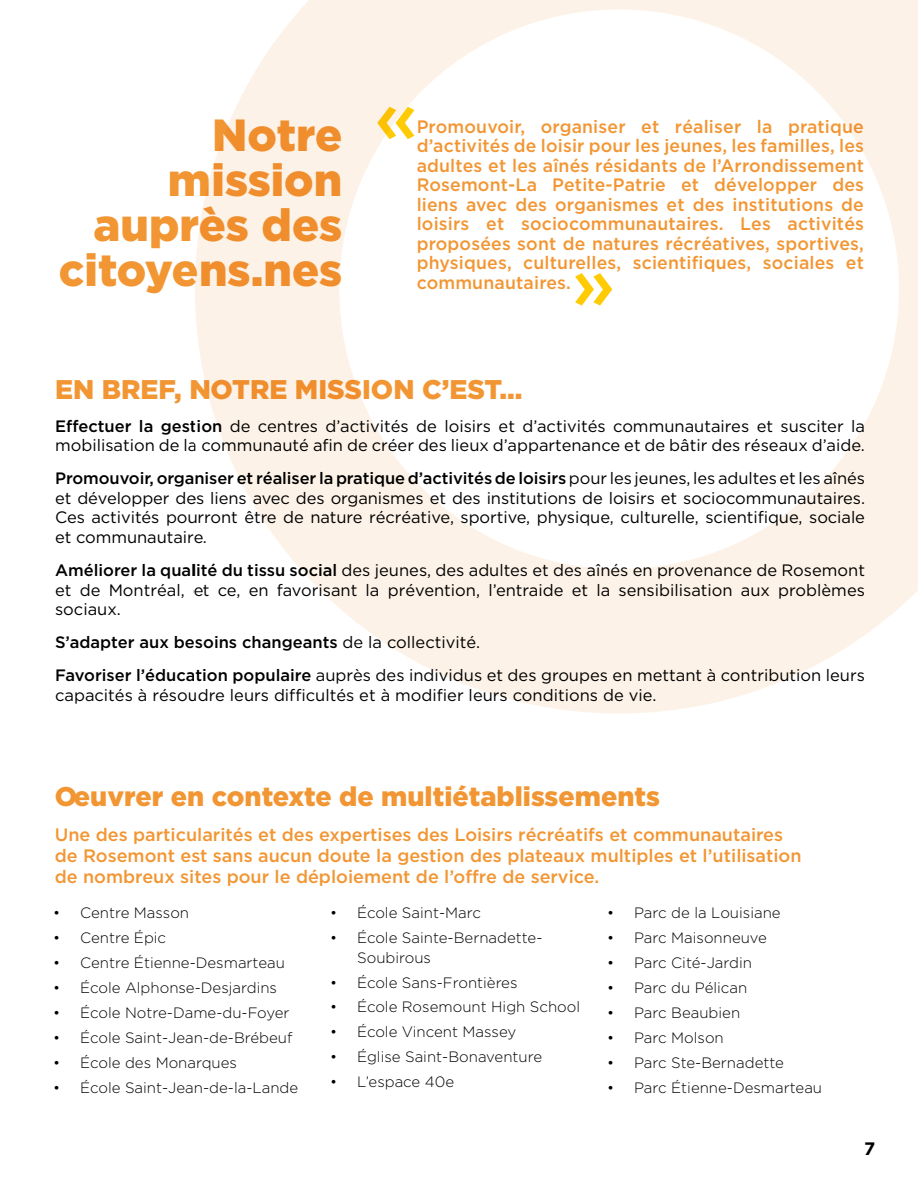
<style>
.page{position:relative;width:918px;height:1188px;background:#fff}
.page>*{position:absolute;margin:0;border:0;box-sizing:border-box;transform-origin:0 0}
.t1{font:500 72.6px "Gotham HTF";color:#ffcb05}
.t2{font:900 45px/45px "Gotham HTF";color:#f29633;text-align:right}
.t3{font:900 27px "Gotham HTF";color:#f29633}
.t4{font:500 18px/19.5px "Gotham HTF";color:#f29633}
.t5{font:700 18px "Gotham";color:#000}
.t6{font:16.5px/19.5px "Gotham HTF";color:#000}
.t7{font:300 15px/19.5px "Gotham";color:#000}
.s1{font-weight:500}
</style>
<div class="page">
<hr style="left:0;top:0;width:1px;height:260px;background:#f29633">
<svg style="left:195px;top:0;width:723px;height:714px"></svg>
<h2 class="t2" style="left:59px;top:112px;width:285px">Notre mission auprès des citoyens.nes</h2>
<h1 class="t1" style="left:374px;top:75px;width:45px">«</h1>
<p class="t4" style="left:417px;top:116px;width:449px;text-align:justify">Promouvoir, organiser et réaliser la pratique d’activités de loisir pour les jeunes, les familles, les adultes et les aînés résidants de l’Arrondissement Rosemont-La Petite-Patrie et développer des liens avec des organismes et des institutions de loisirs et sociocommunautaires. Les activités proposées sont de natures récréatives, sportives, physiques, culturelles, scientifiques, sociales et communautaires.</p>
<h1 class="t1" style="left:571px;top:242px;width:45px">»</h1>
<h3 class="t3" style="left:55px;top:374px;width:469px">EN BREF, NOTRE MISSION C’EST...</h3>
<p class="t6" style="left:55px;top:416px;width:812px"><span class="s1">Effectuer la gestion</span> de centres d’activités de loisirs et d’activités communautaires et susciter la mobilisation de la communauté afin de créer des lieux d’appartenance et de bâtir des réseaux d’aide.</p>
<p class="t6" style="left:55px;top:469px;width:812px;text-align:justify"><span class="s1">Promouvoir, organiser et réaliser la pratique d’activités de loisirs</span> pour les jeunes, les adultes et les aînés et développer des liens avec des organismes et des institutions de loisirs et sociocommunautaires.<br>Ces activités pourront être de nature récréative, sportive, physique, culturelle, scientifique, sociale et communautaire.</p>
<p class="t6" style="left:55px;top:560px;width:812px;text-align:justify"><span class="s1">Améliorer la qualité du tissu social</span> des jeunes, des adultes et des aînés en provenance de Rosemont et de Montréal, et ce, en favorisant la prévention, l’entraide et la sensibilisation aux problèmes sociaux.</p>
<p class="t6" style="left:55px;top:625px;width:811px;line-height:33px"><span class="s1">S’adapter aux besoins changeants</span> de la collectivité.<br><span class="s1">Favoriser l’éducation populaire</span> auprès des individus et des groupes en mettant à contribution leurs</p>
<p class="t6" style="left:55px;top:685px;width:603px">capacités à résoudre leurs difficultés et à modifier leurs conditions de vie.</p>
<h3 class="t3" style="left:55px;top:781px;width:607px">Oeuvrer en contexte de multiétablissements</h3>
<p class="t4" style="left:55px;top:824px;width:748px;line-height:21px">Une des particularités et des expertises des Loisirs récréatifs et communautaires de Rosemont est sans aucun doute la gestion des plateaux multiples et l’utilisation de nombreux sites pour le déploiement de l’offre de service.</p>
<p class="t7" style="left:53px;top:903px;width:137px">• Centre Masson</p>
<p class="t7" style="left:53px;top:928px;width:115px">• Centre Épic</p>
<p class="t7" style="left:53px;top:953px;width:233px">• Centre Étienne-Desmarteau</p>
<p class="t7" style="left:53px;top:977px;width:225px">• École Alphonse-Desjardins</p>
<p class="t7" style="left:53px;top:1002px;width:238px">• École Notre-Dame-du-Foyer</p>
<p class="t7" style="left:53px;top:1027px;width:241px">• École Saint-Jean-de-Brébeuf</p>
<p class="t7" style="left:53px;top:1052px;width:185px">• École des Monarques</p>
<p class="t7" style="left:53px;top:1077px;width:247px">• École Saint-Jean-de-la-Lande</p>
<p class="t7" style="left:330px;top:903px;width:152px">• École Saint-Marc</p>
<p class="t7" style="left:357px;top:928px;width:187px;text-indent:-27px">• École Sainte-Bernadette-<br>Soubirous</p>
<p class="t7" style="left:330px;top:972px;width:189px">• École Sans-Frontières</p>
<p class="t7" style="left:330px;top:997px;width:252px">• École Rosemount High School</p>
<p class="t7" style="left:330px;top:1022px;width:188px">• École Vincent Massey</p>
<p class="t7" style="left:330px;top:1047px;width:213px">• Église Saint-Bonaventure</p>
<p class="t7" style="left:330px;top:1072px;width:126px">• L’espace 40e</p>
<p class="t7" style="left:607px;top:903px;width:175px">• Parc de la Louisiane</p>
<p class="t7" style="left:607px;top:928px;width:161px">• Parc Maisonneuve</p>
<p class="t7" style="left:607px;top:953px;width:146px">• Parc Cité-Jardin</p>
<p class="t7" style="left:607px;top:977px;width:142px">• Parc du Pélican</p>
<p class="t7" style="left:607px;top:1002px;width:135px">• Parc Beaubien</p>
<p class="t7" style="left:607px;top:1027px;width:118px">• Parc Molson</p>
<p class="t7" style="left:607px;top:1052px;width:178px">• Parc Ste-Bernadette</p>
<p class="t7" style="left:607px;top:1077px;width:217px">• Parc Étienne-Desmarteau</p>
<p class="t5" style="left:864px;top:1136px;width:13px">7</p>
</div>
